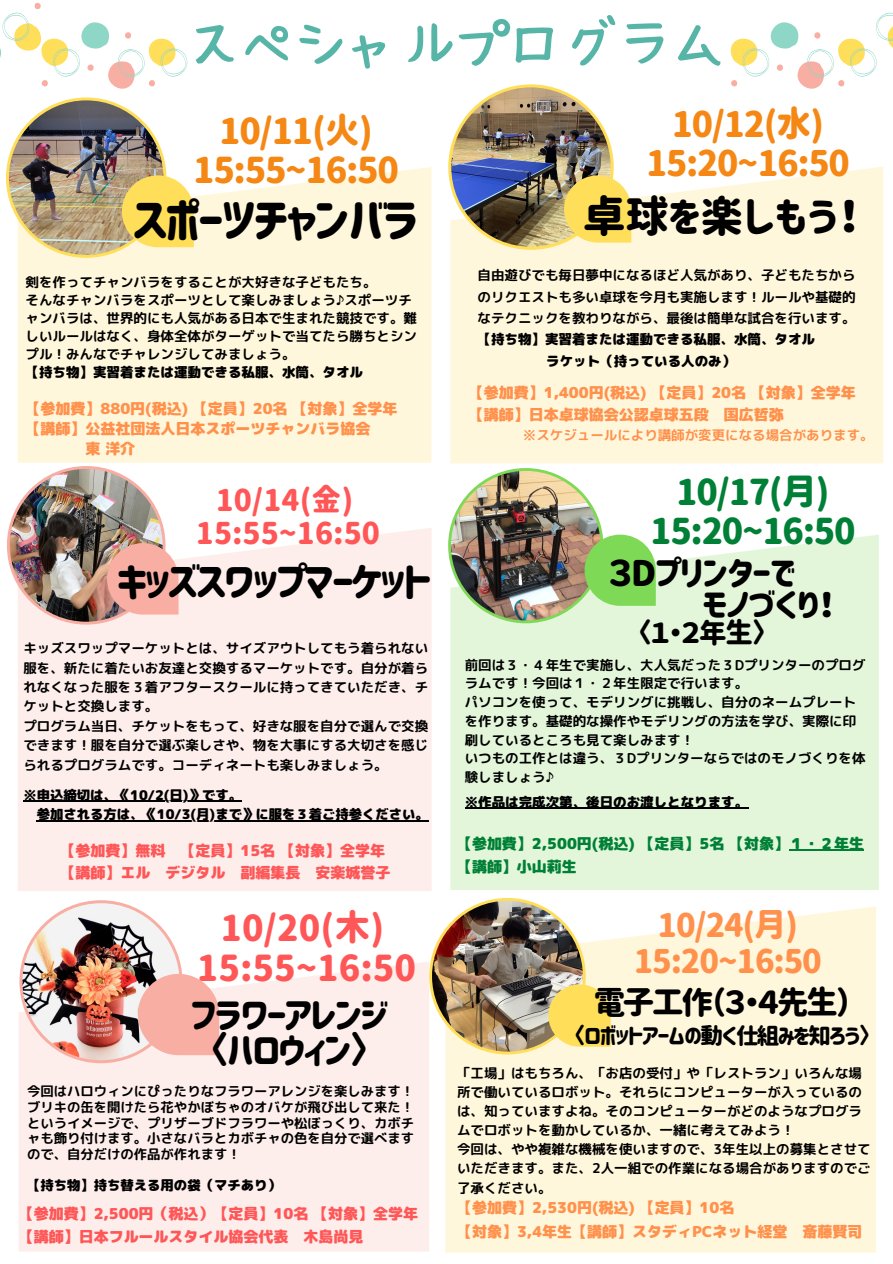
<style>
.page{position:relative;width:893px;height:1264px;background:#fff}
.page>*{position:absolute;margin:0;border:0;box-sizing:border-box;transform-origin:0 0}
.t1{font:55.95px "Hanazome Font";letter-spacing:-.03em;color:#57b5a8}
.t2{font:48px "Corporate Logo Rounded";letter-spacing:-.06em;color:#000}
.t3{font:42.9px "Corporate Logo Rounded";color:#000}
.t4{font:41.1px "Corporate Logo Rounded";letter-spacing:-.07em;color:#000}
.t5{font:37.35px/35.4px "Corporate Logo Rounded";letter-spacing:-.07em;color:#000;text-align:center}
.t6{font:35.55px/39px "Corporate Logo Rounded";color:#ff5757;text-align:center}
.t7{font:35.4px/39.2px "Corporate Logo Rounded";letter-spacing:-.035em;color:#f58714;text-align:center}
.t8{font:35.25px/39px "Corporate Logo Rounded";letter-spacing:-.035em;color:#008037;text-align:center}
.t9{font:35.1px/38.7px "Corporate Logo Rounded";letter-spacing:-.035em;color:#f58714;text-align:center}
.t10{font:35.1px "Corporate Logo Rounded";letter-spacing:-.05em;color:#000}
.t11{font:33.6px "Corporate Logo Rounded";letter-spacing:-.05em;color:#000}
.t12{font:32.4px/36px "Corporate Logo Rounded";letter-spacing:-.035em;color:#ff914d;text-align:center}
.t13{font:31.5px "Corporate Logo Rounded";letter-spacing:-.07em;color:#000}
.t14{font:29.85px/32.7px "Corporate Logo Rounded";color:#ff5757;text-align:center}
.t15{font:27.6px "Corporate Logo Rounded";color:#000}
.t16{font:22.5px "Corporate Logo Rounded";letter-spacing:-.07em;color:#000}
.t17{font:15px/22.5px "rounded mplus 1 p black";color:#ff914d}
.t18{font:15px/22.5px "rounded mplus 1 p black";color:#ff5757}
.t19{font:15px/23.5px "rounded mplus 1 p black";color:#008037}
.t20{font:13.5px/18.8px "rounded mplus 1 p bold";color:#000}
.t21{font:13.5px/21.3px "rounded mplus 1 p black";color:#000}
.t22{font:13.5px "rounded mplus 1 p bold";color:#ff914d}
.t23{font:13.35px/15.6px "rounded mplus 1 p bold";color:#000;text-align:justify}
.t24{font:13.35px/19.4px "rounded mplus 1 p black";color:#000}
</style>
<div class="page">
<svg style="left:0;top:2px;width:187px;height:87px"></svg>
<svg style="left:730px;top:12px;width:162px;height:77px"></svg>
<div style="left:450px;top:167px;width:433px;height:296px;background:#fff7db"></div>
<img style="left:448px;top:84px;width:183px;height:166px">
<div style="left:18px;top:167px;width:413px;height:296px;background:#fff7db"></div>
<img style="left:6px;top:97px;width:188px;height:161px">
<div style="left:18px;top:528px;width:413px;height:363px;background:#fdedeb"></div>
<img style="left:7px;top:466px;width:171px;height:158px">
<div style="left:450px;top:535px;width:428px;height:355px;background:#e3f6da"></div>
<img style="left:448px;top:468px;width:207px;height:155px">
<div style="left:19px;top:962px;width:410px;height:289px;background:#fdedeb"></div>
<img style="left:19px;top:900px;width:200px;height:163px">
<hr style="left:789px;top:849px;width:75px;height:2px;background:#008037">
<hr style="left:465px;top:807px;width:283px;height:1px;background:#000">
<hr style="left:23px;top:800px;width:219px;height:2px;background:#000">
<hr style="left:37px;top:820px;width:392px;height:1px;background:#000">
<div style="left:445px;top:906px;width:431px;height:346px;background:#fff7db"></div>
<img style="left:429px;top:897px;width:181px;height:157px">
<h1 class="t1" style="left:185px;top:14px;width:544px">スペシャルプログラム</h1>
<h3 class="t7" style="left:193px;top:112px;width:207px">10/11(火)<br>15:55~16:50</h3>
<h2 class="t2" style="left:133px;top:197px;width:288px">スポーツチャンバラ</h2>
<p class="t20" style="left:26px;top:273px;width:393px;line-height:18px">剣を作ってチャンバラをすることが大好きな子どもたち。<br>そんなチャンバラをスポーツとして楽しみましょう♪スポーツチャンバラは、世界的にも人気がある日本で生まれた競技です。難しいルールはなく、身体全体がターゲットで当てたら勝ちとシンプル！みんなでチャレンジしてみましょう。</p>
<p class="t21" style="left:26px;top:361px;width:339px">【持ち物】実習着または運動できる私服、水筒、タオル</p>
<p class="t17" style="left:26px;top:397px;width:373px">【参加費】880円(税込) 【定員】20名【対象】全学年</p>
<p class="t17" style="left:26px;top:417px;width:346px">【講師】公益社団法人日本スポーツチャンバラ協会</p>
<p class="t17" style="left:86px;top:437px;width:51px">東洋介</p>
<h3 class="t14" style="left:196px;top:484px;width:185px">10/14(金)<br>15:55~16:50</h3>
<h3 class="t4" style="left:117px;top:561px;width:317px">キッズスワップマーケット</h3>
<p class="t20" style="left:23px;top:638px;width:406px;line-height:19.4px">キッズスワップマーケットとは、サイズアウトしてもう着られない服を、新たに着たいお友達と交換するマーケットです。自分が着られなくなった服を３着アフタースクールに持ってきていただき、チケットと交換します。<br>プログラム当日、チケットをもって、好きな服を自分で選んで交換できます！服を自分で選ぶ楽しさや、物を大事にする大切さを感じられるプログラムです。コーディネートも楽しみましょう。</p>
<p class="t24" style="left:37px;top:784px;width:393px;text-indent:-13px">※申込締切は、《10/2(日)》です。<br>参加される方は、《10/3(月)まで》に服を３着ご持参ください。</p>
<p class="t18" style="left:61px;top:838px;width:331px">【参加費】無料 【定員】15名【対象】全学年【講師】エル デジタル 副編集長 安楽城誉子</p>
<h3 class="t6" style="left:197px;top:909px;width:221px">10/20(木)<br>15:55~16:50</h3>
<h3 class="t5" style="left:190px;top:997px;width:200px">フラワーアレンジ〈ハロウィン〉</h3>
<p class="t23" style="left:27px;top:1083px;width:388px">今回はハロウィンにぴったりなフラワーアレンジを楽しみます！ブリキの缶を開けたら花やかぼちゃのオバケが飛び出して来た！というイメージで、プリザーブドフラワーや松ぼっくり、カボチャも飾り付けます。小さなバラとカボチャの色を自分で選べますので、自分だけの作品が作れます！</p>
<p class="t24" style="left:27px;top:1175px;width:255px">【持ち物】持ち替える用の袋（マチあり）</p>
<p class="t18" style="left:19px;top:1202px;width:401px">【参加費】2,500円（税込）【定員】10名【対象】全学年【講師】日本フルールスタイル協会代表 木島尚見</p>
<h3 class="t9" style="left:646px;top:105px;width:205px">10/12(水)<br>15:20~16:50</h3>
<h3 class="t3" style="left:583px;top:195px;width:278px">卓球を楽しもう！</h3>
<p class="t20" style="left:477px;top:264px;width:379px;line-height:21.3px;text-align:justify">自由遊びでも毎日夢中になるほど人気があり、子どもたちからのリクエストも多い卓球を今月も実施します！ルールや基礎的なテクニックを教わりながら、最後は簡単な試合を行います。</p>
<p class="t21" style="left:546px;top:328px;width:270px;text-indent:-69px">【持ち物】実習着または運動できる私服、水筒、タオルラケット（持っている人のみ）</p>
<p class="t17" style="left:469px;top:380px;width:388px">【参加費】1,400円(税込) 【定員】20名【対象】全学年【講師】日本卓球協会公認卓球五段 国広哲弥</p>
<p class="t22" style="left:523px;top:426px;width:352px">※スケジュールにより講師が変更になる場合があります。</p>
<h3 class="t8" style="left:650px;top:472px;width:207px">10/17(月)<br>15:20~16:50</h3>
<h3 class="t10" style="left:608px;top:556px;width:189px">３Dプリンターで</h3>
<h3 class="t11" style="left:702px;top:588px;width:134px">モノづくり！</h3>
<h3 class="t15" style="left:638px;top:619px;width:129px">〈１・２年生〉</h3>
<p class="t20" style="left:465px;top:655px;width:402px">前回は３・４年生で実施し、大人気だった３Dプリンターのプログラムです！今回は１・２年生限定で行います。<br>パソコンを使って、モデリングに挑戦し、自分のネームプレートを作ります。基礎的な操作やモデリングの方法を学び、実際に印刷しているところも見て楽しみます！<br>いつもの工作とは違う、３Dプリンターならではのモノづくりを体験しましょう♪</p>
<p class="t21" style="left:465px;top:791px;width:285px">※作品は完成次第、後日のお渡しとなります。</p>
<p class="t19" style="left:457px;top:831px;width:408px">【参加費】2,500円(税込) 【定員】5名【対象】１・２年生【講師】小山莉生</p>
<h3 class="t12" style="left:633px;top:907px;width:190px">10/24(月)<br>15:20~16:50</h3>
<h3 class="t13" style="left:593px;top:986px;width:259px">電子工作（３・４先生）</h3>
<h3 class="t16" style="left:574px;top:1025px;width:298px">〈ロボットアームの動く仕組みを知ろう〉</h3>
<p class="t20" style="left:457px;top:1063px;width:415px">「工場」はもちろん、「お店の受付」や「レストラン」いろんな場所で働いているロボット。それらにコンピューターが入っているのは、知っていますよね。そのコンピューターがどのようなプログラムでロボットを動かしているか、一緒に考えてみよう！<br>今回は、やや複雑な機械を使いますので、3年生以上の募集とさせていただきます。また、2人一組での作業になる場合がありますのでご了承ください。</p>
<p class="t17" style="left:457px;top:1195px;width:406px;line-height:23.5px">【参加費】2,530円(税込) 【定員】10名<br>【対象】3,4年生【講師】スタディPCネット経堂 斎藤賢司</p>
</div>
